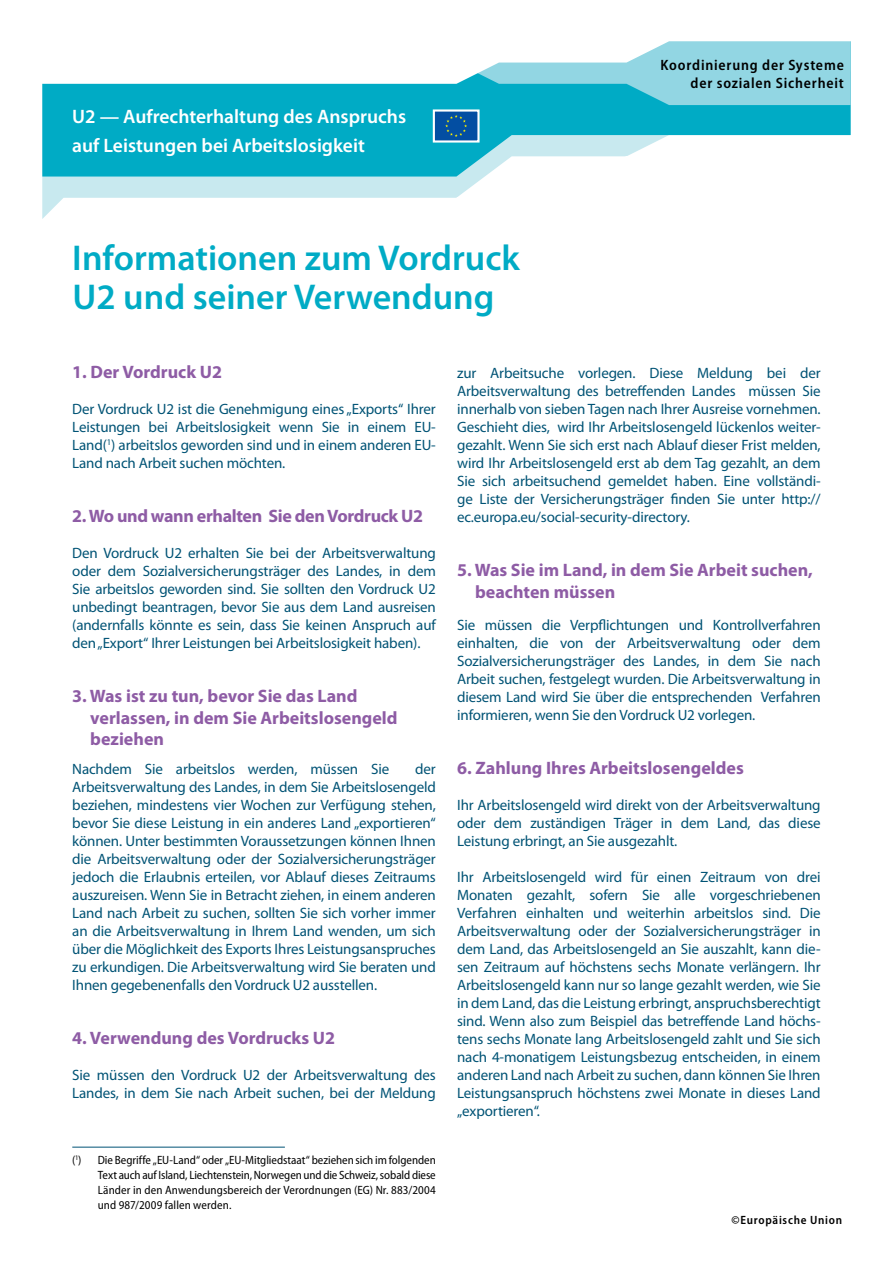
<style>
.page{position:relative;width:893px;height:1263px;background:#fff}
.page>*{position:absolute;margin:0;border:0;box-sizing:border-box;transform-origin:0 0}
.t1{font:600 36px/39px "Myriad Pro";color:#00abc5}
.t2{font:600 19.5px/28.2px "Myriad Pro";color:#fff}
.t3{font:700 18px/21.6px "Myriad Pro";color:#8e5ca5}
.t4{font:700 18px "Myriad Pro";letter-spacing:-.02em;color:#8e5ca5}
.t5{font:15px/18px "Myriad Pro";letter-spacing:-.01em;color:#005375;text-align:justify}
.t6{font:600 semi-condensed 15px/18px "Myriad Pro";letter-spacing:.055em;color:#000;text-align:right}
.t7{font:semi-condensed 12px/15px "Myriad Pro";letter-spacing:.01em;color:#000;text-align:justify}
.t8{font:600 semi-condensed 12px "Myriad Pro";letter-spacing:.06em;color:#000}
</style>
<div class="page">
<svg style="left:42px;top:177px;width:442px;height:42px"></svg>
<svg style="left:42px;top:84px;width:809px;height:93px;fill:#00abc5"></svg>
<svg style="left:201px;top:84px;width:650px;height:21px;background:#2db8ce"></svg>
<svg style="left:42px;top:41px;width:809px;height:43px"></svg>
<svg style="left:432px;top:108px;width:49px;height:36px;background:#357cb4"></svg>
<hr style="left:72px;top:1147px;width:213px;height:1px;background:#005375">
<h2 class="t2" style="left:72px;top:102px;width:335px">U2 — Aufrechterhaltung des Anspruchs auf Leistungen bei Arbeitslosigkeit</h2>
<h1 class="t1" style="left:72px;top:238px;width:449px">Informationen zum Vordruck<br>U2 und seiner Verwendung</h1>
<p class="t6" style="left:661px;top:56px;width:185px">Koordinierung der Systeme der sozialen Sicherheit</p>
<p class="t3" style="left:72px;top:361px;width:151px">1. Der Vordruck U2</p>
<p class="t5" style="left:72px;top:400px;width:365px">Der Vordruck U2 ist die Genehmigung eines „Exports“ Ihrer Leistungen bei Arbeitslosigkeit wenn Sie in einem EU-Land(<sup>1</sup>) arbeitslos geworden sind und in einem anderen EU-Land nach Arbeit suchen möchten.</p>
<p class="t4" style="left:72px;top:504px;width:352px">2. Wo und wann erhalten Sie den Vordruck U2</p>
<p class="t5" style="left:72px;top:544px;width:365px">Den Vordruck U2 erhalten Sie bei der Arbeitsverwaltung oder dem Sozialversicherungsträger des Landes, in dem Sie arbeitslos geworden sind. Sie sollten den Vordruck U2 unbedingt beantragen, bevor Sie aus dem Land ausreisen (andernfalls könnte es sein, dass Sie keinen Anspruch auf den „Export“ Ihrer Leistungen bei Arbeitslosigkeit haben).</p>
<p class="t3" style="left:90px;top:685px;width:309px;text-indent:-18px">3. Was ist zu tun, bevor Sie das Land verlassen, in dem Sie Arbeitslosengeld beziehen</p>
<p class="t5" style="left:72px;top:760px;width:318px">Nachdem Sie arbeitslos werden, müssen Sie</p>
<p class="t5" style="left:72px;top:760px;width:365px;text-indent:343px">der Arbeitsverwaltung des Landes, in dem Sie Arbeitslosengeld beziehen, mindestens vier Wochen zur Verfügung stehen, bevor Sie diese Leistung in ein anderes Land „exportieren“ können. Unter bestimmten Voraussetzungen können Ihnen die Arbeitsverwaltung oder der Sozialversicherungsträger jedoch die Erlaubnis erteilen, vor Ablauf dieses Zeitraums auszureisen. Wenn Sie in Betracht ziehen, in einem anderen Land nach Arbeit zu suchen, sollten Sie sich vorher immer an die Arbeitsverwaltung in Ihrem Land wenden, um sich über die Möglichkeit des Exports Ihres Leistungsanspruches zu erkundigen. Die Arbeitsverwaltung wird Sie beraten und Ihnen gegebenenfalls den Vordruck U2 ausstellen.</p>
<p class="t3" style="left:72px;top:1027px;width:264px">4. Verwendung des Vordrucks U2</p>
<p class="t5" style="left:72px;top:1066px;width:365px">Sie müssen den Vordruck U2 der Arbeitsverwaltung des<br>Landes, in dem Sie nach Arbeit suchen, bei der Meldung</p>
<p class="t7" style="left:98px;top:1153px;width:340px;text-indent:-26px">(<sup>1</sup>) Die Begriffe „EU-Land“ oder „EU-Mitgliedstaat“ beziehen sich im folgenden Text auch auf Island, Liechtenstein, Norwegen und die Schweiz, sobald diese Länder in den Anwendungsbereich der Verordnungen (EG) Nr. 883/2004 und 987/2009 fallen werden.</p>
<p class="t5" style="left:457px;top:364px;width:365px">zur Arbeitsuche vorlegen. Diese Meldung bei der Arbeitsverwaltung des betreffenden Landes müssen Sie innerhalb von sieben Tagen nach Ihrer Ausreise vornehmen.<br>Geschieht dies, wird Ihr Arbeitslosengeld lückenlos weiter&shy;gezahlt. Wenn Sie sich erst nach Ablauf dieser Frist melden, wird Ihr Arbeitslosengeld erst ab dem Tag gezahlt, an dem Sie sich arbeitsuchend gemeldet haben. Eine vollständi&shy;ge Liste der Versicherungsträger finden Sie unter http:// ec.europa.eu/social-security-directory.</p>
<p class="t3" style="left:475px;top:559px;width:339px;text-indent:-18px">5. Was Sie im Land, in dem Sie Arbeit suchen, beachten müssen</p>
<p class="t5" style="left:457px;top:616px;width:365px">Sie müssen die Verpflichtungen und Kontrollverfahren einhalten, die von der Arbeitsverwaltung oder dem Sozialversicherungsträger des Landes, in dem Sie nach Arbeit suchen, festgelegt wurden. Die Arbeitsverwaltung in diesem Land wird Sie über die entsprechenden Verfahren informieren, wenn Sie den Vordruck U2 vorlegen.</p>
<p class="t3" style="left:457px;top:757px;width:288px">6. Zahlung Ihres Arbeitslosengeldes</p>
<p class="t5" style="left:457px;top:796px;width:365px">Ihr Arbeitslosengeld wird direkt von der Arbeitsverwaltung oder dem zuständigen Träger in dem Land, das diese Leistung erbringt, an Sie ausgezahlt.</p>
<p class="t5" style="left:457px;top:868px;width:365px">Ihr Arbeitslosengeld wird für einen Zeitraum von drei Monaten gezahlt, sofern Sie alle vorgeschriebenen Verfahren einhalten und weiterhin arbeitslos sind. Die Arbeitsverwaltung oder der Sozialversicherungsträger in dem Land, das Arbeitslosengeld an Sie auszahlt, kann die&shy;sen Zeitraum auf höchstens sechs Monate verlängern. Ihr Arbeitslosengeld kann nur so lange gezahlt werden, wie Sie in dem Land, das die Leistung erbringt, anspruchsberechtigt sind. Wenn also zum Beispiel das betreffende Land höchs&shy;tens sechs Monate lang Arbeitslosengeld zahlt und Sie sich nach 4-monatigem Leistungsbezug entscheiden, in einem anderen Land nach Arbeit zu suchen, dann können Sie Ihren Leistungsanspruch höchstens zwei Monate in dieses Land „exportieren“.</p>
<p class="t8" style="left:731px;top:1213px;width:112px">©Europäische Union</p>
</div>
